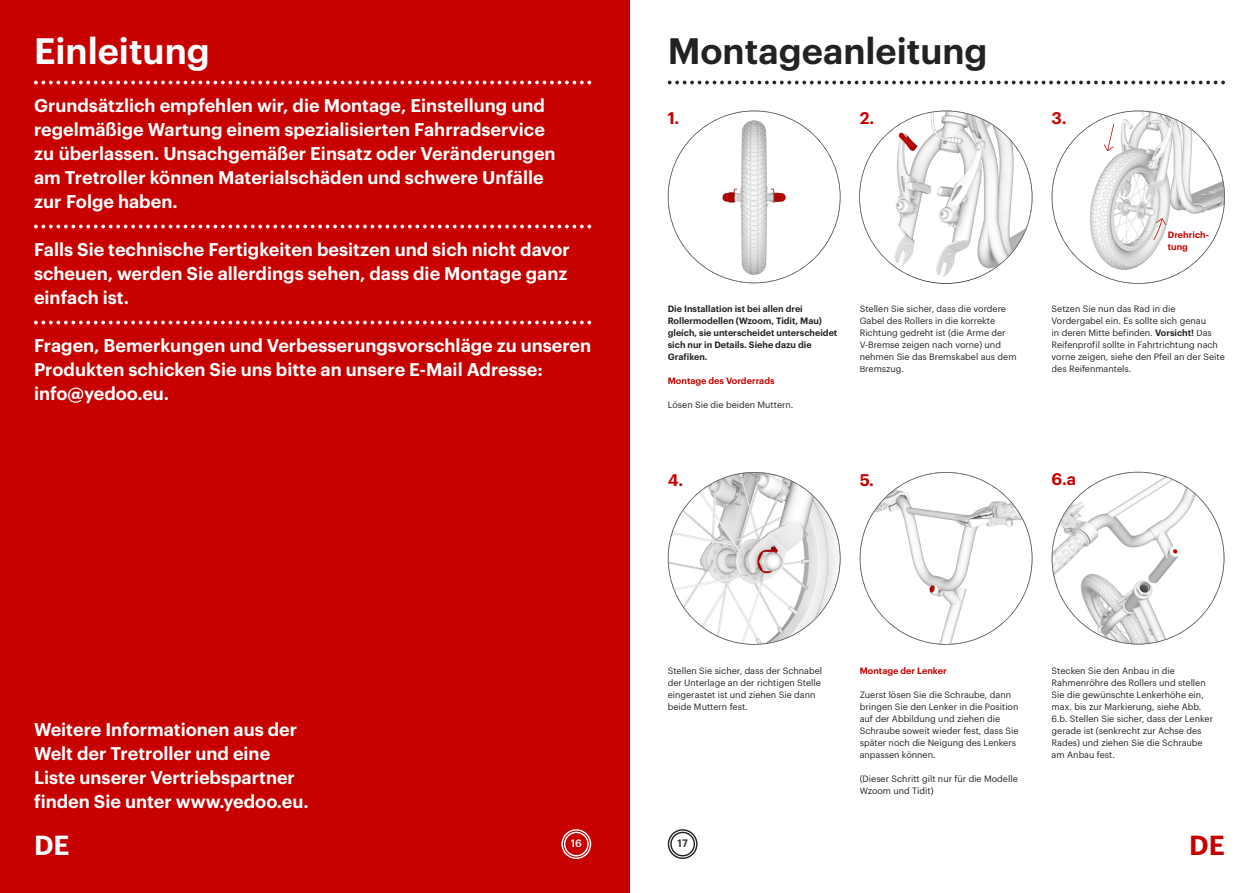
<style>
.page{position:relative;width:1259px;height:893px;background:#fff}
.page>*{position:absolute;margin:0;border:0;box-sizing:border-box;transform-origin:0 0}
.t1{font:600 36px "Graphik";color:#222221}
.t2{font:600 36px "Graphik";color:#fff}
.t3{font:600 27px "Graphik";color:#c70000}
.t4{font:600 27px "Graphik";color:#fff}
.t5{font:600 18px/24px "Graphik";color:#fff}
.t6{font:600 16.5px "Graphik";color:#c70000}
.t7{font:500 10.5px "Graphik";color:#222221}
.t8{font:500 10.5px "Graphik";color:#fff}
.t9{font:9px/12px "Graphik";color:#222221}
.t10{font:600 9px/12px "Graphik";color:#222221}
.t11{font:600 9px/12px "Graphik";color:#c70000}
.s1{font-weight:600}
</style>
<div class="page">
<svg style="left:668px;top:829px;width:29px;height:30px"></svg>
<div style="left:0;top:0;width:629px;height:893px;background:#c70000"></div>
<svg style="left:710px;top:154px;width:119px;height:118px"></svg>
<img style="left:679px;top:111px;width:118px;height:43px">
<img style="left:797px;top:122px;width:43px;height:118px">
<img style="left:668px;top:154px;width:43px;height:117px">
<img style="left:711px;top:240px;width:117px;height:43px">
<svg style="left:711px;top:513px;width:118px;height:132px"></svg>
<img style="left:679px;top:472px;width:149px;height:43px">
<img style="left:668px;top:515px;width:43px;height:118px">
<img style="left:797px;top:515px;width:43px;height:118px">
<img style="left:711px;top:632px;width:86px;height:12px">
<svg style="left:902px;top:152px;width:122px;height:132px"></svg>
<img style="left:872px;top:111px;width:117px;height:41px">
<img style="left:989px;top:122px;width:43px;height:113px">
<img style="left:859px;top:152px;width:43px;height:120px">
<img style="left:902px;top:235px;width:121px;height:42px">
<svg style="left:668px;top:81px;width:557px;height:3px"></svg>
<svg style="left:859px;top:513px;width:162px;height:132px"></svg>
<img style="left:871px;top:472px;width:149px;height:43px">
<img style="left:860px;top:515px;width:43px;height:118px">
<img style="left:989px;top:515px;width:43px;height:118px">
<img style="left:903px;top:632px;width:86px;height:12px">
<svg style="left:1051px;top:513px;width:162px;height:119px"></svg>
<img style="left:1063px;top:472px;width:149px;height:43px">
<img style="left:1052px;top:515px;width:43px;height:118px">
<img style="left:1181px;top:515px;width:43px;height:118px">
<img style="left:1094px;top:632px;width:87px;height:12px">
<svg style="left:34px;top:81px;width:557px;height:3px"></svg>
<svg style="left:34px;top:225px;width:557px;height:3px"></svg>
<svg style="left:34px;top:321px;width:557px;height:3px"></svg>
<svg style="left:1051px;top:111px;width:174px;height:173px"></svg>
<svg style="left:561px;top:829px;width:30px;height:30px"></svg>
<h1 class="t2" style="left:34px;top:23px;width:177px">Einleitung</h1>
<p class="t5" style="left:34px;top:92px;width:523px">Grundsätzlich empfehlen wir, die Montage, Einstellung und regelmäßige Wartung einem spezialisierten Fahrradservice zu überlassen. Unsachgemäßer Einsatz oder Veränderungen am Tretroller können Materialschäden und schwere Unfälle zur Folge haben.</p>
<h3 class="t5" style="left:34px;top:235px;width:537px">Falls Sie technische Fertigkeiten besitzen und sich nicht davor scheuen, werden Sie allerdings sehen, dass die Montage ganz einfach ist.</h3>
<h3 class="t5" style="left:34px;top:331px;width:559px">Fragen, Bemerkungen und Verbesserungsvorschläge zu unseren<br>Produkten schicken Sie uns bitte an unsere E-Mail Adresse: info@yedoo.eu.</h3>
<h3 class="t5" style="left:34px;top:716px;width:276px">Weitere Informationen aus der<br>Welt der Tretroller und eine<br>Liste unserer Vertriebspartner finden Sie unter www.yedoo.eu.</h3>
<h2 class="t4" style="left:34px;top:825px;width:37px">DE</h2>
<p class="t8" style="left:570px;top:835px;width:13px">16</p>
<h1 class="t1" style="left:668px;top:23px;width:321px">Montageanleitung</h1>
<h3 class="t6" style="left:668px;top:106px;width:13px">1.</h3>
<h3 class="t6" style="left:859px;top:106px;width:16px">2.</h3>
<h3 class="t6" style="left:1051px;top:106px;width:16px">3.</h3>
<p class="t11" style="left:1167px;top:228px;width:43px">Drehrich&shy;tung</p>
<p class="t10" style="left:668px;top:302px;width:171px">Die Installation ist bei allen drei<br>Rollermodellen (Wzoom, Tidit, Mau) gleich, sie unterscheidet unterscheidet sich nur in Details. Siehe dazu die<br>Grafiken.</p>
<p class="t11" style="left:668px;top:374px;width:108px">Montage des Vorderrads</p>
<p class="t9" style="left:668px;top:398px;width:127px">Lösen Sie die beiden Muttern.</p>
<p class="t9" style="left:859px;top:302px;width:158px">Stellen Sie sicher, dass die vordere<br>Gabel des Rollers in die korrekte<br>Richtung gedreht ist (die Arme der<br>V-Bremse zeigen nach vorne) und nehmen Sie das Bremskabel aus dem<br>Bremszug.</p>
<p class="t9" style="left:1051px;top:302px;width:175px">Setzen Sie nun das Rad in die Vordergabel ein. Es sollte sich genau<br>in deren Mitte befinden. <span class="s1">Vorsicht!</span> Das Reifenprofil sollte in Fahrtrichtung nach vorne zeigen, siehe den Pfeil an der Seite des Reifenmantels.</p>
<h3 class="t6" style="left:668px;top:467px;width:17px">4.</h3>
<h3 class="t6" style="left:859px;top:467px;width:16px">5.</h3>
<h3 class="t6" style="left:1051px;top:467px;width:26px">6.a</h3>
<p class="t9" style="left:668px;top:664px;width:156px">Stellen Sie sicher, dass der Schnabel der Unterlage an der richtigen Stelle eingerastet ist und ziehen Sie dann beide Muttern fest.</p>
<p class="t11" style="left:859px;top:664px;width:88px">Montage der Lenker</p>
<p class="t9" style="left:859px;top:688px;width:160px">Zuerst lösen Sie die Schraube, dann bringen Sie den Lenker in die Position auf der Abbildung und ziehen die<br>Schraube soweit wieder fest, dass Sie später noch die Neigung des Lenkers anpassen können.</p>
<p class="t9" style="left:859px;top:772px;width:160px">(Dieser Schritt gilt nur für die Modelle<br>Wzoom und Tidit)</p>
<p class="t9" style="left:1051px;top:664px;width:163px">Stecken Sie den Anbau in die<br>Rahmenröhre des Rollers und stellen<br>Sie die gewünschte Lenkerhöhe ein, max. bis zur Markierung, siehe Abb.<br>6.b. Stellen Sie sicher, dass der Lenker gerade ist (senkrecht zur Achse des<br>Rades) und ziehen Sie die Schraube am Anbau fest.</p>
<p class="t7" style="left:677px;top:835px;width:12px">17</p>
<h2 class="t3" style="left:1189px;top:824px;width:37px">DE</h2>
</div>
